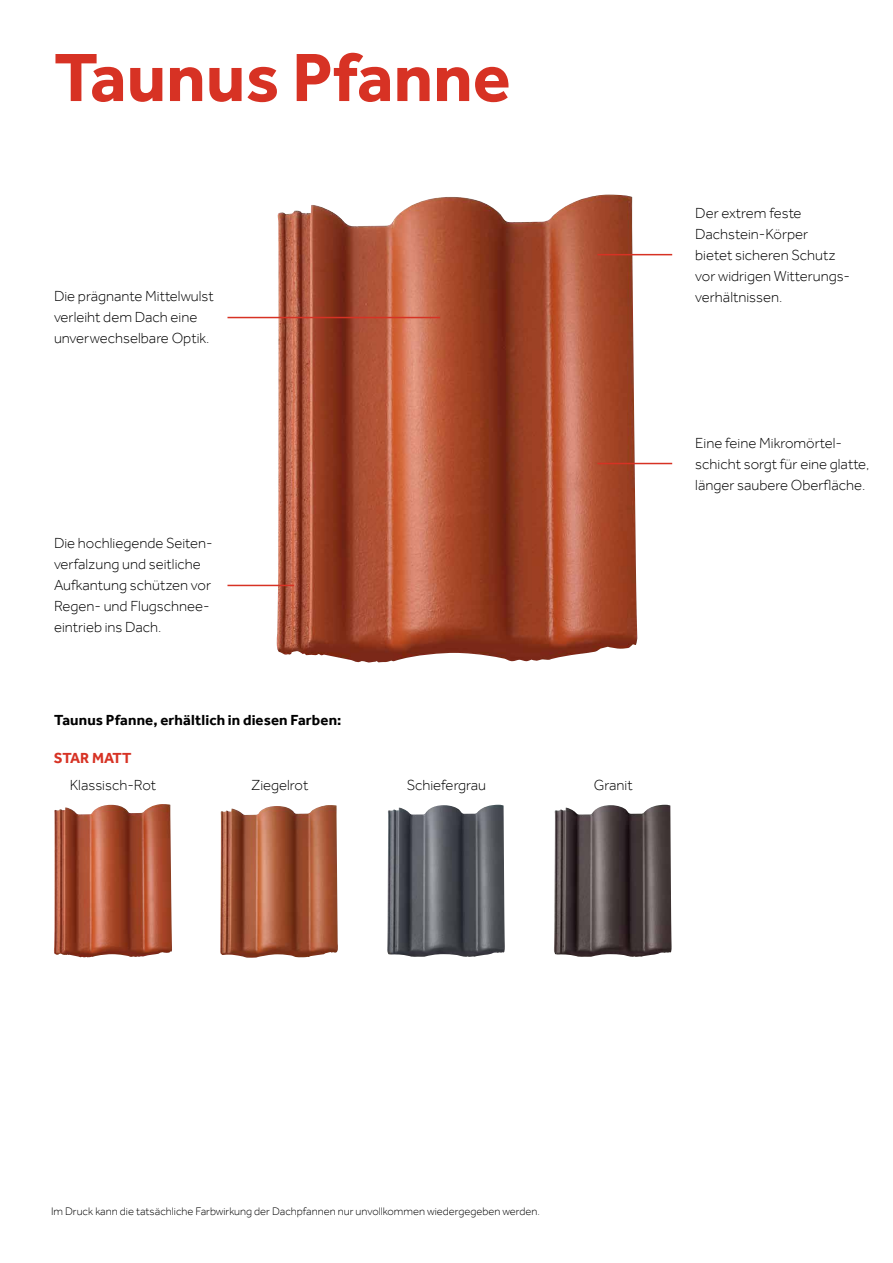
<style>
.page{position:relative;width:893px;height:1263px;background:#fff}
.page>*{position:absolute;margin:0;border:0;box-sizing:border-box;transform-origin:0 0}
.t1{font:700 70.5px "Effra";color:#d73224}
.t2{font:300 15px/21px "Effra";color:#000}
.t3{font:700 15px "Effra";letter-spacing:.01em;color:#000}
.t4{font:700 15px "Effra";letter-spacing:-.015em;color:#d73224}
.t5{font:300 11.25px "Effra";color:#000}
</style>
<div class="page">
<img style="left:277px;top:195px;width:361px;height:468px">
<hr style="left:597px;top:254px;width:75px;height:1px;background:#d73224">
<hr style="left:597px;top:463px;width:75px;height:1px;background:#d73224">
<hr style="left:227px;top:317px;width:213px;height:1px;background:#d73224">
<hr style="left:227px;top:585px;width:67px;height:1px;background:#d73224">
<img style="left:54px;top:804px;width:118px;height:153px">
<img style="left:220px;top:805px;width:118px;height:153px">
<img style="left:387px;top:805px;width:118px;height:152px">
<img style="left:554px;top:805px;width:118px;height:152px">
<h1 class="t1" style="left:54px;top:35px;width:458px">Taunus Pfanne</h1>
<p class="t2" style="left:54px;top:285px;width:161px">Die prägnante Mittelwulst verleiht dem Dach eine unverwechselbare Optik.</p>
<p class="t2" style="left:54px;top:532px;width:160px">Die hochliegende Seiten&shy;verfalzung und seitliche<br>Aufkantung schützen vor<br>Regen- und Flugschnee&shy;eintrieb ins Dach.</p>
<p class="t3" style="left:54px;top:711px;width:289px">Taunus Pfanne, erhältlich in diesen Farben:</p>
<p class="t4" style="left:54px;top:749px;width:79px">STAR MATT</p>
<p class="t2" style="left:70px;top:775px;width:88px">Klassisch-Rot</p>
<p class="t2" style="left:251px;top:775px;width:59px">Ziegelrot</p>
<p class="t2" style="left:407px;top:775px;width:81px">Schiefergrau</p>
<p class="t2" style="left:594px;top:775px;width:40px">Granit</p>
<p class="t2" style="left:695px;top:202px;width:154px">Der extrem feste<br>Dachstein-Körper bietet sicheren Schutz vor widrigen Witterungs&shy;verhältnissen.</p>
<p class="t2" style="left:695px;top:432px;width:176px">Eine feine Mikromörtel&shy;schicht sorgt für eine glatte, länger saubere Oberfläche.</p>
<p class="t5" style="left:51px;top:1204px;width:490px">Im Druck kann die tatsächliche Farbwirkung der Dachpfannen nur unvollkommen wiedergegeben werden.</p>
</div>
